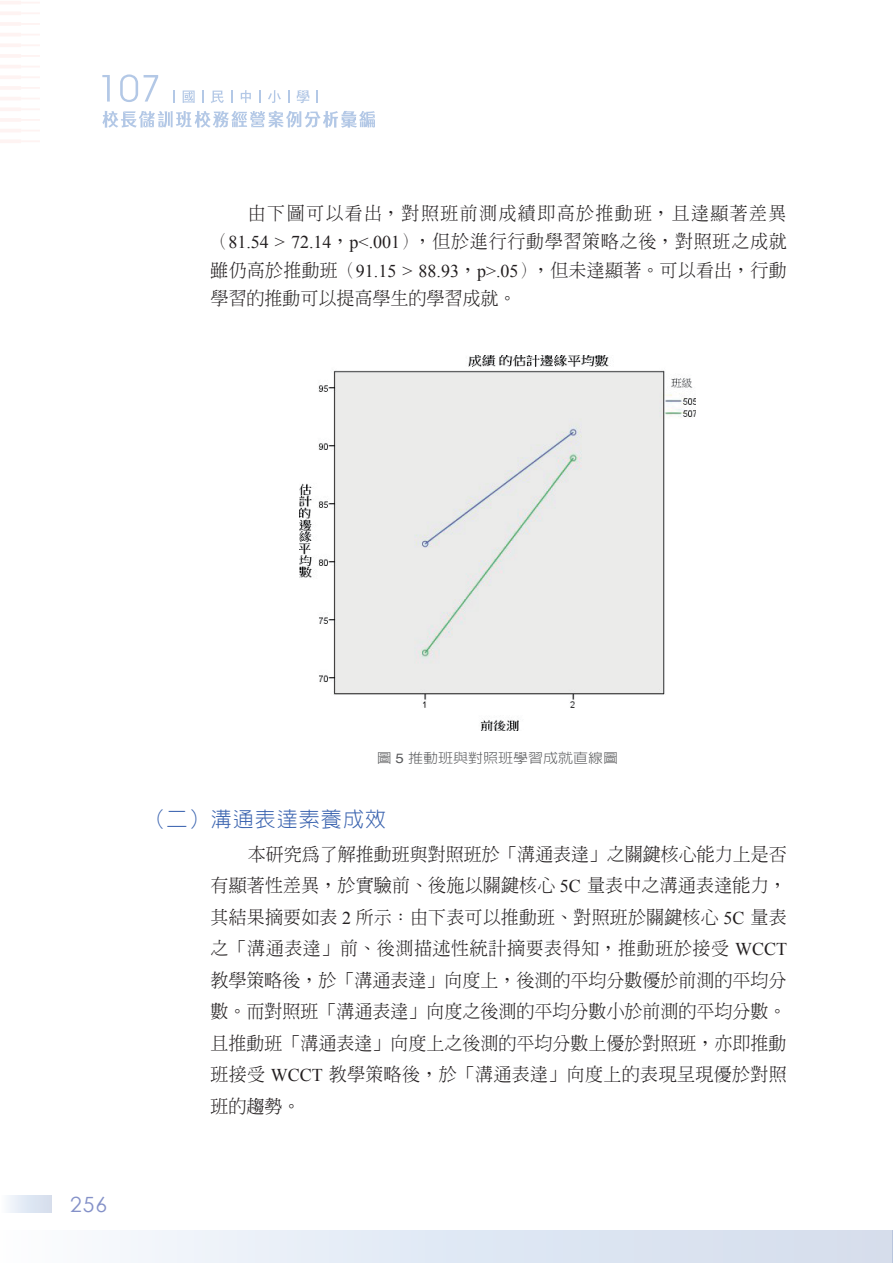
<style>
.page{position:relative;width:893px;height:1263px;background:#fff}
.page>*{position:absolute;margin:0;border:0;box-sizing:border-box;transform-origin:0 0}
.t1{font:300 21px "AR Hei B5";letter-spacing:.05em;color:#3a63af}
.t2{font:21px "Century Gothic";color:#8491c8}
.t3{font:300 18px/31.5px "AR Ming B5";letter-spacing:.015em;color:#231f20;text-align:justify}
.t4{font:300 13.5px "AR Hei B5";color:#57585a;scale:1.11 1}
.s1{font-family:"Times New Roman";font-weight:400}
.s2{font-family:"Helvetica";font-weight:400}
</style>
<div class="page">
<svg style="left:174px;top:90px;width:1px;height:13px"></svg>
<svg style="left:183px;top:91px;width:12px;height:12px"></svg>
<svg style="left:202px;top:90px;width:1px;height:13px"></svg>
<svg style="left:211px;top:91px;width:13px;height:12px"></svg>
<svg style="left:231px;top:90px;width:1px;height:13px"></svg>
<svg style="left:241px;top:90px;width:10px;height:13px"></svg>
<svg style="left:260px;top:90px;width:1px;height:13px"></svg>
<svg style="left:268px;top:90px;width:13px;height:13px"></svg>
<svg style="left:288px;top:90px;width:1px;height:13px"></svg>
<svg style="left:297px;top:90px;width:12px;height:13px"></svg>
<svg style="left:317px;top:90px;width:1px;height:13px"></svg>
<svg style="left:102px;top:111px;width:273px;height:17px"></svg>
<svg style="left:102px;top:75px;width:8px;height:27px"></svg>
<svg style="left:120px;top:74px;width:39px;height:28px"></svg>
<div style="left:0;top:1230px;width:893px;height:33px;background:linear-gradient(to right,#f8fbfe,#d0dbeb)"></div>
<div style="left:0;top:1195px;width:52px;height:18px;background:linear-gradient(to right,#f8fbfe,#d2dcec)"></div>
<hr style="left:892px;top:1230px;width:1px;height:33px;background:#b9c5dd">
<hr style="left:0;top:139px;width:21px;height:4px;background:#fef3f2">
<hr style="left:0;top:129px;width:21px;height:3px;background:#fac5be">
<hr style="left:0;top:118px;width:21px;height:4px;background:#fef3f2">
<hr style="left:0;top:107px;width:21px;height:4px;background:#fef3f2">
<hr style="left:0;top:97px;width:21px;height:3px;background:#fac5be">
<hr style="left:0;top:86px;width:21px;height:4px;background:#fef3f2">
<hr style="left:0;top:75px;width:21px;height:4px;background:#fef3f2">
<hr style="left:0;top:65px;width:21px;height:3px;background:#fac5be">
<hr style="left:0;top:54px;width:21px;height:4px;background:#fef3f2">
<hr style="left:0;top:43px;width:21px;height:4px;background:#fef3f2">
<hr style="left:0;top:33px;width:21px;height:3px;background:#fac5be">
<hr style="left:0;top:22px;width:21px;height:4px;background:#fef3f2">
<hr style="left:0;top:11px;width:21px;height:4px;background:#fef3f2">
<hr style="left:0;top:1px;width:21px;height:3px;background:#fac5be">
<svg style="left:21px;top:141px;width:18px;height:1px"></svg>
<svg style="left:21px;top:130px;width:18px;height:1px"></svg>
<svg style="left:21px;top:119px;width:18px;height:2px"></svg>
<svg style="left:21px;top:109px;width:18px;height:1px"></svg>
<svg style="left:21px;top:98px;width:18px;height:1px"></svg>
<svg style="left:21px;top:87px;width:18px;height:2px"></svg>
<svg style="left:21px;top:77px;width:18px;height:1px"></svg>
<svg style="left:21px;top:66px;width:18px;height:1px"></svg>
<svg style="left:21px;top:55px;width:18px;height:2px"></svg>
<svg style="left:21px;top:45px;width:18px;height:1px"></svg>
<svg style="left:21px;top:34px;width:18px;height:1px"></svg>
<svg style="left:21px;top:23px;width:18px;height:2px"></svg>
<svg style="left:21px;top:13px;width:18px;height:1px"></svg>
<svg style="left:21px;top:2px;width:18px;height:1px"></svg>
<img style="left:299px;top:355px;width:397px;height:376px">
<p class="t3" style="left:210px;top:199px;width:578px;line-height:28.5px;text-indent:37px">由下圖可以看出，對照班前測成績即高於推動班，且達顯著差異（<span class="s1">81.54 &gt; 72.14</span>，<span class="s1">p&lt;.001</span>），但於進行行動學習策略之後，對照班之成就雖仍高於推動班（<span class="s1">91.15 &gt; 88.93</span>，<span class="s1">p&gt;.05</span>），但未達顯著。可以看出，行動學習的推動可以提高學生的學習成就。</p>
<p class="t2" style="left:70px;top:1190px;width:39px">256</p>
<p class="t4" style="left:377px;top:751px;width:219px">圖 <span class="s2">5</span> 推動班與對照班學習成就直線圖</p>
<p class="t1" style="left:145px;top:808px;width:243px">（二）溝通表達素養成效</p>
<p class="t3" style="left:210px;top:838px;width:578px;text-indent:37px">本研究為了解推動班與對照班於「溝通表達」之關鍵核心能力上是否有顯著性差異，於實驗前、後施以關鍵核心 <span class="s1">5C</span> 量表中之溝通表達能力，其結果摘要如表 <span class="s1">2</span> 所示：由下表可以推動班、對照班於關鍵核心 <span class="s1">5C</span> 量表之「溝通表達」前、後測描述性統計摘要表得知，推動班於接受 <span class="s1">WCCT</span>教學策略後，於「溝通表達」向度上，後測的平均分數優於前測的平均分數。而對照班「溝通表達」向度之後測的平均分數小於前測的平均分數。且推動班「溝通表達」向度上之後測的平均分數上優於對照班，亦即推動班接受 <span class="s1">WCCT</span> 教學策略後，於「溝通表達」向度上的表現呈現優於對照班的趨勢。</p>
</div>
